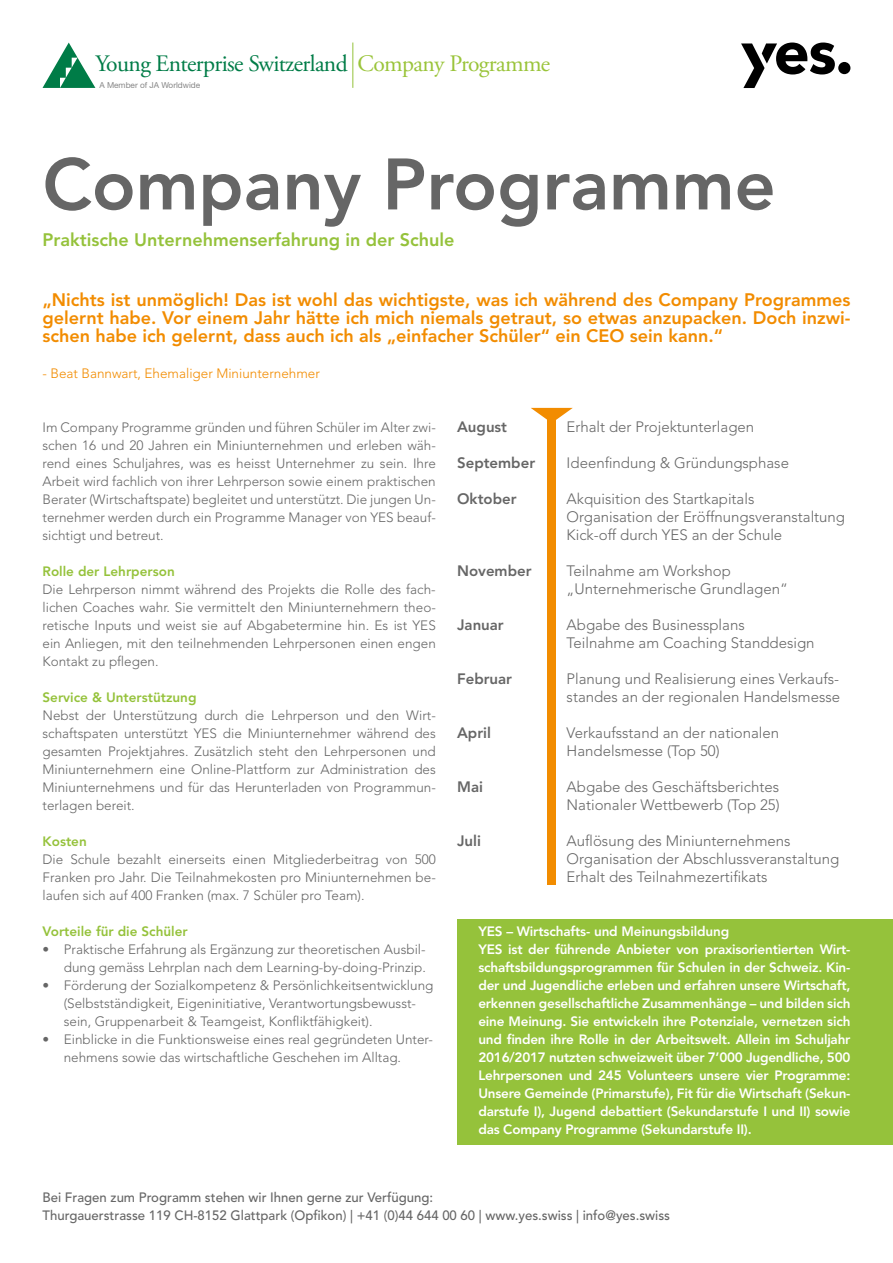
<style>
.page{position:relative;width:893px;height:1263px;background:#fff}
.page>*{position:absolute;margin:0;border:0;box-sizing:border-box;transform-origin:0 0}
.t1{font:800 72px "Avenir";color:#666}
.t2{font:23.55px "Adobe Garamond Pro";letter-spacing:-.025em;color:#007c47}
.t3{font:800 18px/18px "Avenir";color:#f28c00;text-align:justify}
.t4{font:800 18px "Avenir";color:#95c23b}
.t5{font:300 15px/18px "Avenir";color:#666}
.t6{font:800 15px "Avenir";color:#666}
.t7{font:300 13.5px/18px "Avenir";color:#666;text-align:justify}
.t8{font:800 13.5px/18px "Avenir";letter-spacing:-.015em;color:#fff}
.t9{font:500 13.5px/18px "Avenir LT Std";color:#666}
.t10{font:800 13.5px "Avenir";color:#95c23b}
.t11{font:300 13.5px "Avenir";color:#f28c00}
.t12{font:8.25px "Helvetica Neue";color:#878787}
.s1{color:#9ac43a}
</style>
<div class="page">
<div style="left:547px;top:408px;width:9px;height:476px;background:#f28c00"></div>
<svg style="left:531px;top:408px;width:42px;height:12px"></svg>
<div style="left:457px;top:919px;width:436px;height:226px;background:#95c23b"></div>
<svg style="left:741px;top:43px;width:109px;height:45px"></svg>
<svg style="left:43px;top:43px;width:52px;height:45px"></svg>
<hr style="left:353px;top:43px;width:1px;height:45px;background:#95c23b">
<h2 class="t2" style="left:96px;top:50px;width:456px">Young Enterprise Switzerland <span class="s1">Company Programme</span></h2>
<p class="t12" style="left:99px;top:79px;width:102px">A Member of JA Worldwide</p>
<h1 class="t1" style="left:43px;top:142px;width:735px">Company Programme</h1>
<h3 class="t4" style="left:43px;top:229px;width:413px">Praktische Unternehmenserfahrung in der Schule</h3>
<p class="t3" style="left:43px;top:291px;width:809px">„Nichts ist unmöglich! Das ist wohl das wichtigste, was ich während des Company Programmes gelernt habe. Vor einem Jahr hätte ich mich niemals getraut, so etwas anzupacken. Doch inzwi&shy;schen habe ich gelernt, dass auch ich als „einfacher Schüler“ ein CEO sein kann.“</p>
<p class="t11" style="left:43px;top:365px;width:279px">- Beat Bannwart, Ehemaliger Miniunternehmer</p>
<p class="t7" style="left:43px;top:418px;width:395px">Im Company Programme gründen und führen Schüler im Alter zwi&shy;schen 16 und 20 Jahren ein Miniunternehmen und erleben wäh&shy;rend eines Schuljahres, was es heisst Unternehmer zu sein. Ihre Arbeit wird fachlich von ihrer Lehrperson sowie einem praktischen Berater (Wirtschaftspate) begleitet und unterstützt. Die jungen Un&shy;ternehmer werden durch ein Programme Manager von YES beauf&shy;sichtigt und betreut.</p>
<p class="t10" style="left:43px;top:563px;width:134px">Rolle der Lehrperson</p>
<p class="t7" style="left:43px;top:580px;width:395px">Die Lehrperson nimmt während des Projekts die Rolle des fach&shy;lichen Coaches wahr. Sie vermittelt den Miniunternehmern theo&shy;retische Inputs und weist sie auf Abgabetermine hin. Es ist YES ein Anliegen, mit den teilnehmenden Lehrpersonen einen engen Kontakt zu pflegen.</p>
<p class="t10" style="left:43px;top:689px;width:156px">Service &amp; Unterstützung</p>
<p class="t7" style="left:43px;top:706px;width:395px">Nebst der Unterstützung durch die Lehrperson und den Wirt&shy;schaftspaten unterstützt YES die Miniunternehmer während des gesamten Projektjahres. Zusätzlich steht den Lehrpersonen und Miniunternehmern eine Online-Plattform zur Administration des Miniunternehmens und für das Herunterladen von Programmun&shy;terlagen bereit.</p>
<p class="t10" style="left:43px;top:833px;width:46px">Kosten</p>
<p class="t7" style="left:43px;top:850px;width:395px">Die Schule bezahlt einerseits einen Mitgliederbeitrag von 500<br>Franken pro Jahr. Die Teilnahmekosten pro Miniunternehmen be&shy;laufen sich auf 400 Franken (max. 7 Schüler pro Team).</p>
<p class="t10" style="left:43px;top:923px;width:147px">Vorteile für die Schüler</p>
<p class="t7" style="left:43px;top:940px;width:385px;text-align:right">• Praktische Erfahrung als Ergänzung zur theoretischen Ausbil&shy;dung gemäss Lehrplan nach dem Learning-by-doing-Prinzip.</p>
<p class="t7" style="left:64px;top:976px;width:371px;text-align:left;text-indent:-21px">• Förderung der Sozialkompetenz &amp; Persönlichkeitsentwicklung (Selbstständigkeit, Eigeninitiative, Verantwortungsbewusst&shy;sein, Gruppenarbeit &amp; Teamgeist, Konfliktfähigkeit).</p>
<p class="t7" style="left:64px;top:1030px;width:371px;text-indent:-21px">• Einblicke in die Funktionsweise eines real gegründeten Unter&shy;nehmens sowie das wirtschaftliche Geschehen im Alltag.</p>
<p class="t6" style="left:457px;top:418px;width:51px">August</p>
<p class="t5" style="left:567px;top:418px;width:189px">Erhalt der Projektunterlagen</p>
<p class="t6" style="left:457px;top:454px;width:80px">September</p>
<p class="t5" style="left:567px;top:454px;width:224px">Ideenfindung &amp; Gründungsphase</p>
<p class="t6" style="left:457px;top:490px;width:61px">Oktober</p>
<p class="t5" style="left:567px;top:490px;width:280px">Akquisition des Startkapitals<br>Organisation der Eröffnungsveranstaltung<br>Kick-off durch YES an der Schule</p>
<p class="t6" style="left:457px;top:562px;width:76px">November</p>
<p class="t5" style="left:567px;top:562px;width:223px">Teilnahme am Workshop „Unternehmerische Grundlagen“</p>
<p class="t6" style="left:457px;top:616px;width:48px">Januar</p>
<p class="t5" style="left:567px;top:616px;width:249px">Abgabe des Businessplans<br>Teilnahme am Coaching Standdesign</p>
<p class="t6" style="left:457px;top:670px;width:57px">Februar</p>
<p class="t5" style="left:567px;top:670px;width:275px">Planung und Realisierung eines Verkaufs&shy;standes an der regionalen Handelsmesse</p>
<p class="t6" style="left:457px;top:724px;width:35px">April</p>
<p class="t5" style="left:567px;top:724px;width:214px">Verkaufsstand an der nationalen<br>Handelsmesse (Top 50)</p>
<p class="t6" style="left:457px;top:778px;width:27px">Mai</p>
<p class="t5" style="left:567px;top:778px;width:214px">Abgabe des Geschäftsberichtes<br>Nationaler Wettbewerb (Top 25)</p>
<p class="t6" style="left:457px;top:832px;width:25px">Juli</p>
<p class="t5" style="left:567px;top:832px;width:274px">Auflösung des Miniunternehmens<br>Organisation der Abschlussveranstaltung<br>Erhalt des Teilnahmezertifikats</p>
<p class="t8" style="left:478px;top:922px;width:374px">YES – Wirtschafts- und Meinungsbildung<br>YES ist der führende Anbieter von praxisorientierten Wirt&shy;schaftsbildungsprogrammen für Schulen in der Schweiz. Kin&shy;der und Jugendliche erleben und erfahren unsere Wirtschaft, erkennen gesellschaftliche Zusammenhänge – und bilden sich eine Meinung. Sie entwickeln ihre Potenziale, vernetzen sich und finden ihre Rolle in der Arbeitswelt. Allein im Schuljahr 2016/2017 nutzten schweizweit über 7’000 Jugendliche, 500<br>Lehrpersonen und 245 Volunteers unsere vier Programme:<br>Unsere Gemeinde (Primarstufe), Fit für die Wirtschaft (Sekun&shy;darstufe I), Jugend debattiert (Sekundarstufe I und II) sowie das Company Programme (Sekundarstufe II).</p>
<p class="t9" style="left:43px;top:1189px;width:629px">Bei Fragen zum Programm stehen wir Ihnen gerne zur Verfügung:<br>Thurgauerstrasse 119 CH-8152 Glattpark (Opfikon) | +41 (0)44 644 00 60 | www.yes.swiss | info@yes.swiss</p>
</div>
